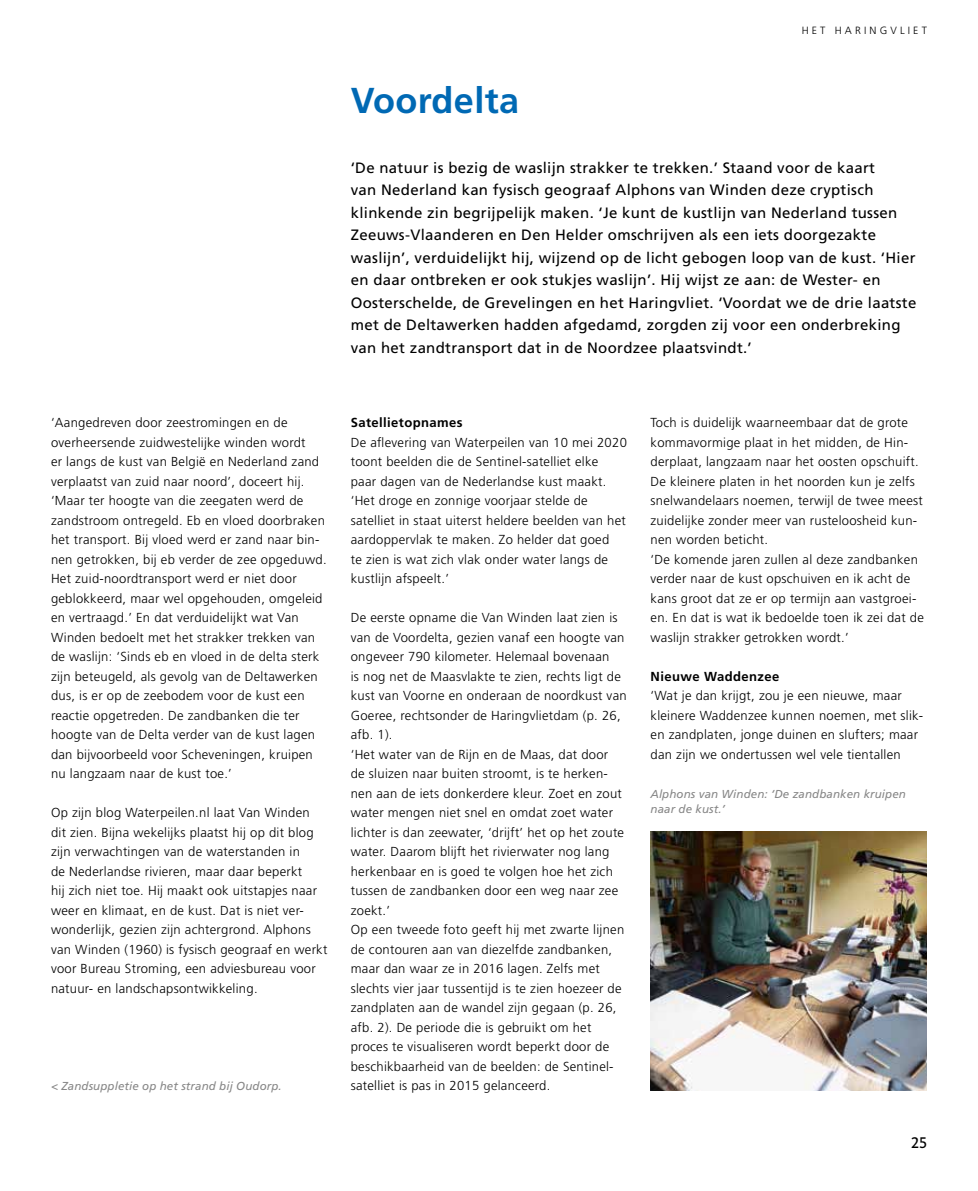
<style>
.page{position:relative;width:978px;height:1191px;background:#fff}
.page>*{position:absolute;margin:0;border:0;box-sizing:border-box;transform-origin:0 0}
.t1{font:700 36px "Frutiger";letter-spacing:.01em;color:#0069b4}
.t2{font:15.75px "DTL Caspari T";color:#000}
.t3{font:15px/22.5px "Frutiger";letter-spacing:.02em;color:#000}
.t4{font:300 13.05px/19.5px "Frutiger";letter-spacing:.02em;color:#000}
.t5{font:700 13.05px "Frutiger";letter-spacing:.03em;color:#000}
.t6{font:italic 11.55px/15px "Frutiger";letter-spacing:.01em;color:#878787}
.t7{font:300 10.5px "Frutiger";letter-spacing:.3em;color:#000}
</style>
<div class="page">
<img style="left:651px;top:831px;width:276px;height:259px">
<h1 class="t1" style="left:351px;top:79px;width:170px">Voordelta</h1>
<p class="t7" style="left:802px;top:24px;width:127px">HET HARINGVLIET</p>
<p class="t3" style="left:351px;top:156px;width:567px">‘De natuur is bezig de waslijn strakker te trekken.’ Staand voor de kaart<br>van Nederland kan fysisch geograaf Alphons van Winden deze cryptisch klinkende zin begrijpelijk maken. ‘Je kunt de kustlijn van Nederland tussen Zeeuws-Vlaanderen en Den Helder omschrijven als een iets doorgezakte waslijn’, verduidelijkt hij, wijzend op de licht gebogen loop van de kust. ‘Hier en daar ontbreken er ook stukjes waslijn’. Hij wijst ze aan: de Wester- en Oosterschelde, de Grevelingen en het Haringvliet. ‘Voordat we de drie laatste met de Deltawerken hadden afgedamd, zorgden zij voor een onderbreking van het zandtransport dat in de Noordzee plaatsvindt.’</p>
<p class="t4" style="left:51px;top:413px;width:277px">‘Aangedreven door zeestromingen en de overheersende zuidwestelijke winden wordt<br>er langs de kust van België en Nederland zand verplaatst van zuid naar noord’, doceert hij. ‘Maar ter hoogte van die zeegaten werd de zandstroom ontregeld. Eb en vloed doorbraken het transport. Bij vloed werd er zand naar bin&shy;nen getrokken, bij eb verder de zee opgeduwd.<br>Het zuid-noordtransport werd er niet door geblokkeerd, maar wel opgehouden, omgeleid en vertraagd.’ En dat verduidelijkt wat Van Winden bedoelt met het strakker trekken van de waslijn: ‘Sinds eb en vloed in de delta sterk zijn beteugeld, als gevolg van de Deltawerken dus, is er op de zeebodem voor de kust een reactie opgetreden. De zandbanken die ter hoogte van de Delta verder van de kust lagen dan bijvoorbeeld voor Scheveningen, kruipen nu langzaam naar de kust toe.’</p>
<p class="t4" style="left:51px;top:803px;width:278px">Op zijn blog Waterpeilen.nl laat Van Winden dit zien. Bijna wekelijks plaatst hij op dit blog zijn verwachtingen van de waterstanden in<br>de Nederlandse rivieren, maar daar beperkt<br>hij zich niet toe. Hij maakt ook uitstapjes naar weer en klimaat, en de kust. Dat is niet ver&shy;wonderlijk, gezien zijn achtergrond. Alphons van Winden (1960) is fysisch geograaf en werkt voor Bureau Stroming, een adviesbureau voor natuur- en landschapsontwikkeling.</p>
<p class="t6" style="left:51px;top:1078px;width:232px">&lt; Zandsuppletie op het strand bij Oudorp.</p>
<p class="t5" style="left:351px;top:415px;width:113px">Satellietopnames</p>
<p class="t4" style="left:351px;top:432px;width:278px">De aflevering van Waterpeilen van 10 mei 2020 toont beelden die de Sentinel-satelliet elke paar dagen van de Nederlandse kust maakt. ‘Het droge en zonnige voorjaar stelde de satelliet in staat uiterst heldere beelden van het aardoppervlak te maken. Zo helder dat goed<br>te zien is wat zich vlak onder water langs de kustlijn afspeelt.’</p>
<p class="t4" style="left:351px;top:608px;width:277px">De eerste opname die Van Winden laat zien is van de Voordelta, gezien vanaf een hoogte van ongeveer 790 kilometer. Helemaal bovenaan<br>is nog net de Maasvlakte te zien, rechts ligt de kust van Voorne en onderaan de noordkust van Goeree, rechtsonder de Haringvlietdam (p. 26, afb. 1).<br>‘Het water van de Rijn en de Maas, dat door<br>de sluizen naar buiten stroomt, is te herken&shy;nen aan de iets donkerdere kleur. Zoet en zout water mengen niet snel en omdat zoet water lichter is dan zeewater, ‘drijft’ het op het zoute water. Daarom blijft het rivierwater nog lang herkenbaar en is goed te volgen hoe het zich tussen de zandbanken door een weg naar zee zoekt.’<br>Op een tweede foto geeft hij met zwarte lijnen de contouren aan van diezelfde zandbanken, maar dan waar ze in 2016 lagen. Zelfs met slechts vier jaar tussentijd is te zien hoezeer de zandplaten aan de wandel zijn gegaan (p. 26, afb. 2). De periode die is gebruikt om het proces te visualiseren wordt beperkt door de beschikbaarheid van de beelden: de Sentinel&shy;satelliet is pas in 2015 gelanceerd.</p>
<p class="t4" style="left:651px;top:413px;width:275px">Toch is duidelijk waarneembaar dat de grote kommavormige plaat in het midden, de Hin&shy;derplaat, langzaam naar het oosten opschuift.<br>De kleinere platen in het noorden kun je zelfs snelwandelaars noemen, terwijl de twee meest zuidelijke zonder meer van rusteloosheid kun&shy;nen worden beticht.<br>‘De komende jaren zullen al deze zandbanken verder naar de kust opschuiven en ik acht de kans groot dat ze er op termijn aan vastgroei&shy;en. En dat is wat ik bedoelde toen ik zei dat de waslijn strakker getrokken wordt.’</p>
<p class="t5" style="left:651px;top:668px;width:130px">Nieuwe Waddenzee</p>
<p class="t4" style="left:651px;top:686px;width:274px">‘Wat je dan krijgt, zou je een nieuwe, maar kleinere Waddenzee kunnen noemen, met slik&shy;en zandplaten, jonge duinen en slufters; maar dan zijn we ondertussen wel vele tientallen</p>
<p class="t6" style="left:651px;top:787px;width:257px">Alphons van Winden: ‘De zandbanken kruipen naar de kust.’</p>
<p class="t2" style="left:911px;top:1132px;width:17px">25</p>
</div>
